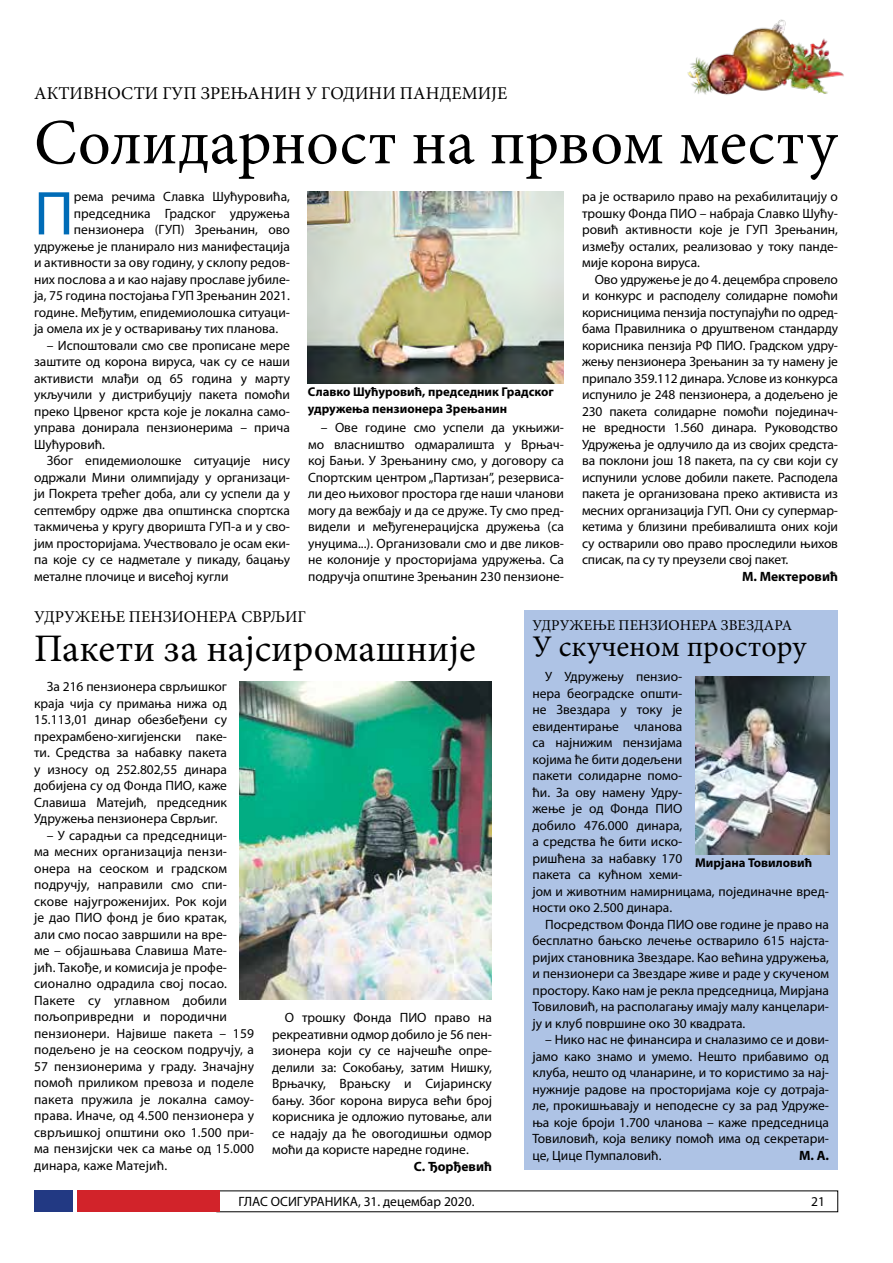
<style>
.page{position:relative;width:893px;height:1263px;background:#fff}
.page>*{position:absolute;margin:0;border:0;box-sizing:border-box;transform-origin:0 0}
.t1{font:64.5px "Minion Pro";color:#000}
.t2{font:62.4px "Myriad Pro";color:#006cb7}
.t3{font:39px "Minion Pro";color:#000}
.t4{font:30px "Minion Pro";color:#000}
.t5{font:18px "Minion Pro";color:#000}
.t6{font:16.5px "Minion Pro";color:#000}
.t7{font:15px "Minion Pro";color:#000}
.t8{font:13.5px/16.5px "Myriad Pro";color:#000;text-align:justify}
.t9{font:700 13.5px "Myriad Pro";color:#000}
.t10{font:700 12.75px/16.5px "Myriad Pro";color:#000}
</style>
<div class="page">
<div style="left:34px;top:1191px;width:38px;height:21px;background:#223983"></div>
<div style="left:77px;top:1191px;width:142px;height:21px;background:#d2232a"></div>
<div style="left:524px;top:610px;width:313px;height:559px;background:#aec3e5"></div>
<img style="left:240px;top:681px;width:252px;height:319px">
<img style="left:695px;top:676px;width:134px;height:179px">
<img style="left:308px;top:191px;width:256px;height:192px">
<img style="left:687px;top:19px;width:157px;height:76px">
<h3 class="t5" style="left:34px;top:81px;width:475px">АКТИВНОСТИ ГУП ЗРЕЊАНИН У ГОДИНИ ПАНДЕМИЈЕ</h3>
<h1 class="t1" style="left:34px;top:99px;width:804px">Солидарност на првом месту</h1>
<h2 class="t2" style="left:34px;top:175px;width:41px">П</h2>
<p class="t8" style="left:74px;top:188px;width:218px">рема речима Славка Шућуровића,</p>
<p class="t8" style="left:74px;top:205px;width:218px">председника Градског удружења</p>
<p class="t8" style="left:74px;top:221px;width:218px">пензионера (ГУП) Зрењанин, ово</p>
<p class="t8" style="left:34px;top:238px;width:257px">удружење је планирало низ манифестација</p>
<p class="t8" style="left:34px;top:254px;width:257px">и активности за ову годину, у склопу редов-</p>
<p class="t8" style="left:34px;top:271px;width:257px">них послова а и као најаву прославе јубиле-</p>
<p class="t8" style="left:34px;top:287px;width:257px">ја, 75 година постојања ГУП Зрењанин 2021.</p>
<p class="t8" style="left:34px;top:304px;width:257px">године. Међутим, епидемиолошка ситуаци-</p>
<p class="t8" style="left:34px;top:320px;width:246px">ја омела их је у остваривању тих планова.</p>
<p class="t8" style="left:34px;top:337px;width:257px;text-indent:13px">– Испоштовали смо све прописане мере заштите од корона вируса, чак су се наши активисти млађи од 65 година у марту укључили у дистрибуцију пакета помоћи преко Црвеног крста које је локална само&shy;управа донирала пензионерима – прича Шућуровић.</p>
<p class="t8" style="left:34px;top:452px;width:257px;text-indent:13px">Због епидемиолошке ситуације нису одржали Мини олимпијаду у организаци&shy;ји Покрета трећег доба, али су успели да у септембру одрже два општинска спортска такмичења у кругу дворишта ГУП-а и у сво&shy;јим просторијама. Учествовало је осам еки&shy;па које су се надметале у пикаду, бацању металне плочице и висећој кугли</p>
<p class="t10" style="left:308px;top:383px;width:247px">Славко Шућуровић, председник Градског удружења пензионера Зрењанин</p>
<p class="t8" style="left:308px;top:419px;width:257px;text-indent:13px">– Ове године смо успели да укњижи&shy;мо власништво одмаралишта у Врњач&shy;кој Бањи. У Зрењанину смо, у договору са Спортским центром „Партизан”, резервиса&shy;ли део њиховог простора где наши чланови могу да вежбају и да се друже. Ту смо пред&shy;видели и међугенерацијска дружења (са унуцима...). Организовали смо и две ликов&shy;не колоније у просторијама удружења. Са подручја општине Зрењанин 230 пензионе-</p>
<p class="t8" style="left:582px;top:188px;width:257px">ра је остварило право на рехабилитацију о трошку Фонда ПИО – набраја Славко Шућу&shy;ровић активности које је ГУП Зрењанин, између осталих, реализовао у току панде&shy;мије корона вируса.</p>
<p class="t8" style="left:582px;top:271px;width:257px;text-indent:13px">Ово удружење је до 4. децембра спровело и конкурс и расподелу солидарне помоћи корисницима пензија поступајући по одред&shy;бама Правилника о друштвеном стандарду корисника пензија РФ ПИО. Градском удру&shy;жењу пензионера Зрењанин за ту намену је припало 359.112 динара. Услове из конкурса испунило је 248 пензионера, а додељено је 230 пакета солидарне помоћи појединач&shy;не вредности 1.560 динара. Руководство Удружења је одлучило да из својих средста&shy;ва поклони још 18 пакета, па су сви који су испунили услове добили пакете. Расподела пакета је организована преко активиста из месних организација ГУП. Они су супермар&shy;кетима у близини пребивалишта оних који су остварили ово право проследили њихов списак, па су ту преузели свој пакет.</p>
<p class="t9" style="left:742px;top:567px;width:97px">М. Мектеровић</p>
<p class="t6" style="left:34px;top:606px;width:273px">УДРУЖЕЊЕ ПЕНЗИОНЕРА СВРЉИГ</p>
<h3 class="t3" style="left:34px;top:622px;width:443px">Пакети за најсиромашније</h3>
<p class="t8" style="left:34px;top:678px;width:194px;text-indent:13px">За 216 пензионера сврљишког краја чија су примања нижа од 15.113,01 динар обезбеђени су прехрамбено-хигијенски паке&shy;ти. Средства за набавку пакета у износу од 252.802,55 динара добијена су од Фонда ПИО, каже Славиша Матејић, председник Удружења пензионера Сврљиг.</p>
<p class="t8" style="left:34px;top:827px;width:221px;text-align:left;text-indent:13px">– У сарадњи са председници-<br>ма месних организација пензи&shy;онера на сеоском и градском подручју, направили смо спи&shy;скове најугроженијих. Рок који<br>је дао ПИО фонд је био кратак,<br>али смо посао завршили на вре-<br>ме – објашњава Славиша Мате-<br>јић. Такође, и комисија је профе&shy;сионално одрадила свој посао.<br>Пакете су углавном добили пољопривредни и породични пензионери. Највише пакета – 159 подељено је на сеоском подручју, а<br>57 пензионерима у граду. Значајну помоћ приликом превоза и поделе пакета пружила је локална самоу&shy;права. Иначе, од 4.500 пензионера у сврљишкој општини око 1.500 при&shy;ма пензијски чек са мање од 15.000 динара, каже Матејић.</p>
<p class="t8" style="left:272px;top:1009px;width:221px;text-indent:13px">О трошку Фонда ПИО право на рекреативни одмор добило је 56 пен&shy;зионера који су се најчешће опре&shy;делили за: Сокобању, затим Нишку, Врњачку, Врањску и Сијаринску бању. Због корона вируса већи број корисника је одложио путовање, али се надају да ће овогодишњи одмор моћи да користе наредне године.</p>
<p class="t9" style="left:414px;top:1157px;width:80px">С. Ђорђевић</p>
<p class="t7" style="left:532px;top:615px;width:261px">УДРУЖЕЊЕ ПЕНЗИОНЕРА ЗВЕЗДАРА</p>
<h3 class="t4" style="left:532px;top:627px;width:275px">У скученом простору</h3>
<p class="t8" style="left:532px;top:668px;width:297px;text-align:left;text-indent:13px">У Удружењу пензио-<br>нера београдске општи-<br>не Звездара у току је<br>евидентирање чланова<br>са најнижим пензијама<br>којима ће бити додељени<br>пакети солидарне помо-<br>ћи. За ову намену Удру-<br>жење је од Фонда ПИО<br>добило 476.000 динара,<br>а средства ће бити иско-<br>ришћена за набавку 170<br>пакета са кућном хеми-<br>јом и животним намирницама, појединачне вред&shy;ности око 2.500 динара.</p>
<p class="t8" style="left:532px;top:916px;width:298px;text-indent:13px">Посредством Фонда ПИО ове године је право на бесплатно бањско лечење остварило 615 најста&shy;ријих становника Звездаре. Као већина удружења, и пензионери са Звездаре живе и раде у скученом простору. Како нам је рекла председница, Мирјана Товиловић, на располагању имају малу канцелари&shy;ју и клуб површине око 30 квадрата.</p>
<p class="t8" style="left:532px;top:1031px;width:298px;text-indent:13px">– Нико нас не финансира и сналазимо се и дови&shy;јамо како знамо и умемо. Нешто прибавимо од клуба, нешто од чланарине, и то користимо за нај&shy;нужније радове на просторијама које су дотраја&shy;ле, прокишњавају и неподесне су за рад Удруже&shy;ња које броји 1.700 чланова – каже председница Товиловић, која велику помоћ има од секретари&shy;це, Цице Пумпаловић.</p>
<p class="t10" style="left:695px;top:854px;width:119px">Мирјана Товиловић</p>
<p class="t9" style="left:799px;top:1146px;width:32px">М. А.</p>
<p class="t8" style="left:239px;top:1193px;width:237px">ГЛАС ОСИГУРАНИКА, 31. децембар 2020.</p>
<p class="t8" style="left:811px;top:1193px;width:15px">21</p>
</div>
